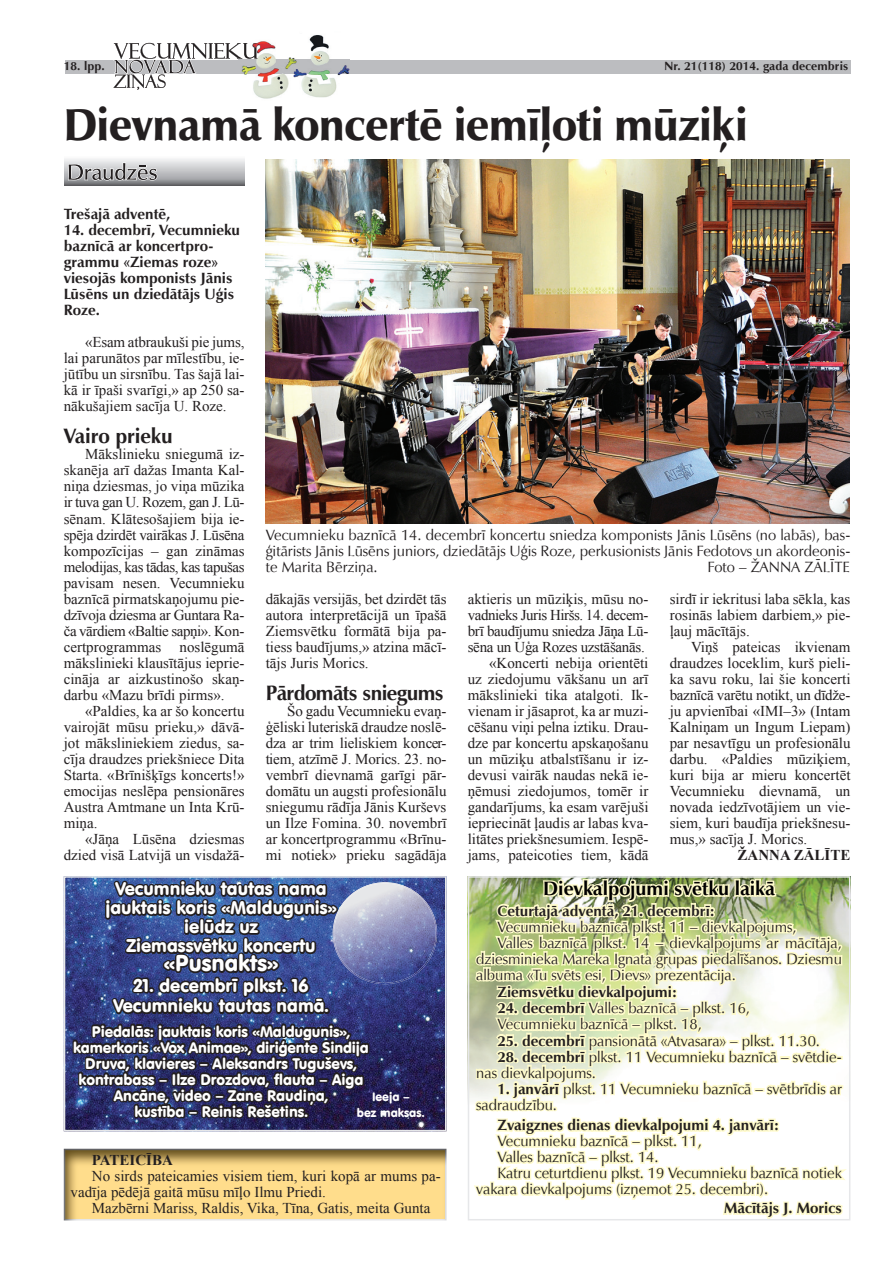
<style>
.page{position:relative;width:893px;height:1263px;background:#fff}
.page>*{position:absolute;margin:0;border:0;box-sizing:border-box;transform-origin:0 0}
.t1{font:900 45px "Zapf Humanist 601 TL";letter-spacing:-.015em;color:#231f20}
.t2{font:22.5px "VAG Rounded TL";color:#fff}
.t3{font:700 21px "Zapf Humanist 601 TL";letter-spacing:-.03em;color:#231f20}
.t4{font:700 21px "Zapf Humanist 601 TL";letter-spacing:-.005em;color:#231f20}
.t5{font:700 19.5px "Zapf Humanist 601 TL";color:#000}
.t6{font:18px/19px "VAG Rounded TL";color:#fff;text-align:center}
.t7{font:15px/16px "Times New Roman";color:#231f20;text-align:justify}
.t8{font:15px/16px "Zapf Humanist 601 TL";color:#231f20}
.t9{font:700 15px/16px "Zapf Humanist 601 TL";color:#231f20}
.t10{font:15px/16px "VAG Rounded TL";color:#fff;text-align:center}
.t11{font:700 15px "Times New Roman";color:#231f20}
.t12{font:700 12px "Zapf Humanist 601 TL";letter-spacing:.01em;color:#231f20}
.t13{font:12px/16px "VAG Rounded TL";color:#fff;text-align:center}
.s1{font-weight:700}
</style>
<div class="page">
<img style="left:64px;top:1149px;width:382px;height:71px">
<div style="left:65px;top:60px;width:785px;height:13px;background:#bcbdc0"></div>
<svg style="left:113px;top:43px;width:126px;height:47px"></svg>
<img style="left:239px;top:35px;width:111px;height:64px">
<img style="left:239px;top:60px;width:111px;height:13px">
<img style="left:239px;top:43px;width:19px;height:16px">
<svg style="left:471px;top:877px;width:380px;height:344px"></svg>
<img style="left:67px;top:879px;width:376px;height:249px">
<img style="left:371px;top:882px;width:66px;height:102px">
<svg style="left:71px;top:879px;width:300px;height:242px;background:#31385e"></svg>
<img style="left:266px;top:160px;width:584px;height:363px">
<hr style="left:65px;top:185px;width:180px;height:1px;background:#616164">
<hr style="left:65px;top:184px;width:180px;height:1px;background:#6c6d70">
<hr style="left:65px;top:183px;width:180px;height:1px;background:#787a7d">
<hr style="left:65px;top:182px;width:180px;height:1px;background:#848689">
<hr style="left:65px;top:181px;width:180px;height:1px;background:#8f9194">
<hr style="left:65px;top:180px;width:180px;height:1px;background:#9b9da0">
<hr style="left:65px;top:179px;width:180px;height:1px;background:#a8a9ad">
<hr style="left:65px;top:178px;width:180px;height:1px;background:#aaabaf">
<hr style="left:65px;top:177px;width:180px;height:1px;background:#aeafb3">
<hr style="left:65px;top:176px;width:180px;height:1px;background:#b2b3b7">
<hr style="left:65px;top:175px;width:180px;height:1px;background:#b6b7bb">
<hr style="left:65px;top:174px;width:180px;height:1px;background:#babbbe">
<hr style="left:65px;top:173px;width:180px;height:1px;background:#bcbdc0">
<hr style="left:65px;top:172px;width:180px;height:1px;background:#c1c2c4">
<hr style="left:65px;top:171px;width:180px;height:1px;background:#c5c6c8">
<hr style="left:65px;top:170px;width:180px;height:1px;background:#c9cacc">
<hr style="left:65px;top:169px;width:180px;height:1px;background:#cbccce">
<hr style="left:65px;top:168px;width:180px;height:1px;background:#cfd0d2">
<hr style="left:65px;top:167px;width:180px;height:1px;background:#d4d5d7">
<hr style="left:65px;top:166px;width:180px;height:1px;background:#d8d9db">
<hr style="left:65px;top:165px;width:180px;height:1px;background:#d9dadc">
<hr style="left:65px;top:164px;width:180px;height:1px;background:#dddee0">
<hr style="left:65px;top:163px;width:180px;height:1px;background:#e1e2e4">
<hr style="left:65px;top:162px;width:180px;height:1px;background:#e6e7e9">
<hr style="left:65px;top:161px;width:180px;height:1px;background:#ececee">
<hr style="left:65px;top:160px;width:180px;height:1px;background:#eeeeef">
<hr style="left:65px;top:159px;width:180px;height:1px;background:#f2f3f4">
<hr style="left:65px;top:158px;width:180px;height:1px;background:#f7f7f8">
<svg style="left:68px;top:162px;width:90px;height:19px"></svg>
<div style="left:468px;top:876px;width:382px;height:344px;border:2px solid #e6e7e9"></div>
<div style="left:64px;top:876px;width:382px;height:255px;border:2px solid #e6e7e9"></div>
<p class="t12" style="left:64px;top:58px;width:43px">18. lpp.</p>
<p class="t12" style="left:664px;top:58px;width:185px">Nr. 21(118) 2014. gada decembris</p>
<h1 class="t1" style="left:64px;top:97px;width:686px">Dievnamā koncertē iemīļoti mūziķi</h1>
<p class="t9" style="left:64px;top:205px;width:108px">Trešajā adventē,</p>
<p class="t9" style="left:64px;top:222px;width:178px">14. decembrī, Vecumnieku baznīcā ar koncertpro&shy;grammu «Ziemas roze» viesojās komponists Jānis<br>Lūsēns un dziedātājs Uģis<br>Roze.</p>
<p class="t7" style="left:64px;top:334px;width:182px;text-indent:21px">«Esam atbraukuši pie jums, lai parunātos par mīlestību, ie&shy;jūtību un sirsnību. Tas šajā lai&shy;kā ir īpaši svarīgi,» ap 250 sa&shy;nākušajiem sacīja U. Roze.</p>
<h3 class="t4" style="left:64px;top:423px;width:111px">Vairo prieku</h3>
<p class="t7" style="left:64px;top:446px;width:182px;text-indent:21px">Mākslinieku sniegumā iz&shy;skanēja arī dažas Imanta Kal&shy;niņa dziesmas, jo viņa mūzika ir tuva gan U. Rozem, gan J. Lū&shy;sēnam. Klātesošajiem bija ie&shy;spēja dzirdēt vairākas J. Lūsēna kompozīcijas – gan zināmas melodijas, kas tādas, kas tapušas pavisam nesen. Vecumnieku baznīcā pirmatskaņojumu pie&shy;dzīvoja dziesma ar Guntara Ra&shy;ča vārdiem «Baltie sapņi». Kon&shy;certprogrammas noslēgumā mākslinieki klausītājus ieprie&shy;cināja ar aizkustinošo skaņ&shy;darbu «Mazu brīdi pirms».</p>
<p class="t7" style="left:64px;top:703px;width:182px;text-indent:21px">«Paldies, ka ar šo koncertu vairojāt mūsu prieku,» dāvā&shy;jot māksliniekiem ziedus, sa&shy;cīja draudzes priekšniece Dita Starta. «Brīnišķīgs koncerts!» emocijas neslēpa pensionāres Austra Amtmane un Inta Krū&shy;miņa.</p>
<p class="t7" style="left:64px;top:831px;width:182px;text-align:right">«Jāņa Lūsēna dziesmas dzied visā Latvijā un visdažā-</p>
<p class="t8" style="left:266px;top:526px;width:586px;text-align:justify">Vecumnieku baznīcā 14. decembrī koncertu sniedza komponists Jānis Lūsēns (no labās), bas&shy;ģitārists Jānis Lūsēns juniors, dziedātājs Uģis Roze, perkusionists Jānis Fedotovs un akordeonis&shy;te Marita Bērziņa.</p>
<p class="t8" style="left:707px;top:558px;width:144px">Foto – ŽANNA ZĀLĪTE</p>
<p class="t7" style="left:266px;top:590px;width:182px">dākajās versijās, bet dzirdēt tās autora interpretācijā un īpašā Ziemsvētku formātā bija pa&shy;tiess baudījums,» atzina mācī&shy;tājs Juris Morics.</p>
<h3 class="t3" style="left:266px;top:679px;width:180px">Pārdomāts sniegums</h3>
<p class="t7" style="left:266px;top:703px;width:182px;text-indent:21px">Šo gadu Vecumnieku evaņ&shy;ģēliski luteriskā draudze noslē&shy;dza ar trim lieliskiem koncer&shy;tiem, atzīmē J. Morics. 23. no&shy;vembrī dievnamā garīgi pār&shy;domātu un augsti profesionālu sniegumu rādīja Jānis Kurševs un Ilze Fomina. 30. novembrī ar koncertprogrammu «Brīnu&shy;mi notiek» prieku sagādāja</p>
<p class="t7" style="left:468px;top:590px;width:182px;text-align:right">aktieris un mūziķis, mūsu no&shy;vadnieks Juris Hiršs. 14. decem&shy;brī baudījumu sniedza Jāņa Lū&shy;sēna un Uģa Rozes uzstāšanās. «Koncerti nebija orientēti<br>uz ziedojumu vākšanu un arī mākslinieki tika atalgoti. Ik&shy;vienam ir jāsaprot, ka ar muzi&shy;cēšanu viņi pelna iztiku. Drau&shy;dze par koncertu apskaņošanu un mūziķu atbalstīšanu ir iz&shy;devusi vairāk naudas nekā ie&shy;ņēmusi ziedojumos, tomēr ir gandarījums, ka esam varējuši iepriecināt ļaudis ar labas kva&shy;litātes priekšnesumiem. Iespē&shy;jams, pateicoties tiem, kādā</p>
<p class="t7" style="left:670px;top:590px;width:182px">sirdī ir iekritusi laba sēkla, kas rosinās labiem darbiem,» pie&shy;ļauj mācītājs.</p>
<p class="t7" style="left:670px;top:639px;width:182px;text-indent:21px">Viņš pateicas ikvienam draudzes loceklim, kurš pieli&shy;ka savu roku, lai šie koncerti baznīcā varētu notikt, un dīdže&shy;ju apvienībai «IMI–3» (Intam Kalniņam un Ingum Liepam) par nesavtīgu un profesionālu darbu. «Paldies mūziķiem, kuri bija ar mieru koncertēt Vecumnieku dievnamā, un novada iedzīvotājiem un vie&shy;siem, kuri baudīja priekšnesu&shy;mus,» sacīja J. Morics.</p>
<p class="t11" style="left:737px;top:845px;width:114px">ŽANNA ZĀLĪTE</p>
<p class="t6" style="left:105px;top:879px;width:233px">Vecumnieku tautas nama jauktais koris «Maldugunis» ielūdz uz<br>Ziemassvētku koncertu</p>
<h2 class="t2" style="left:164px;top:949px;width:116px">«Pusnakts»</h2>
<p class="t6" style="left:113px;top:975px;width:217px;line-height:20.5px">21. decembrī plkst. 16<br>Vecumnieku tautas namā.</p>
<p class="t10" style="left:73px;top:1023px;width:297px">Piedalās: jauktais koris «Maldugunis», kamerkoris «Vox Animae», diriģente Sindija Druva, klavieres – Aleksandrs Tuguševs, kontrabass – Ilze Drozdova, flauta – Aiga Ancāne, video – Zane Raudiņa,<br>kustība – Reinis Rešetins.</p>
<p class="t13" style="left:357px;top:1088px;width:69px">Ieeja –<br>bez maksas.</p>
<p class="t11" style="left:92px;top:1149px;width:83px">PATEICĪBA</p>
<p class="t7" style="left:71px;top:1167px;width:372px;text-indent:21px">No sirds pateicamies visiem tiem, kuri kopā ar mums pa&shy;vadīja pēdējā gaitā mūsu mīļo Ilmu Priedi.</p>
<p class="t7" style="left:92px;top:1199px;width:340px">Mazbērni Mariss, Raldis, Vika, Tīna, Gatis, meita Gunta</p>
<h3 class="t5" style="left:543px;top:876px;width:233px">Dievkalpojumi svētku laikā</h3>
<p class="t9" style="left:497px;top:902px;width:219px">Ceturtajā adventā, 21. decembrī:</p>
<p class="t8" style="left:497px;top:918px;width:301px">Vecumnieku baznīcā plkst. 11 – dievkalpojums,</p>
<p class="t8" style="left:497px;top:934px;width:346px">Valles baznīcā plkst. 14 – dievkalpojums ar mācītāja,</p>
<p class="t8" style="left:476px;top:950px;width:367px">dziesminieka Mareka Ignata grupas piedalīšanos. Dziesmu</p>
<p class="t8" style="left:476px;top:966px;width:261px">albuma «Tu svēts esi, Dievs» prezentācija.</p>
<p class="t9" style="left:497px;top:984px;width:181px">Ziemsvētku dievkalpojumi:</p>
<p class="t8" style="left:497px;top:1000px;width:254px"><span class="s1">24. decembrī</span> Valles baznīcā – plkst. 16,<br>Vecumnieku baznīcā – plkst. 18,</p>
<p class="t8" style="left:497px;top:1032px;width:324px"><span class="s1">25. decembrī</span> pansionātā «Atvasara» – plkst. 11.30.</p>
<p class="t8" style="left:476px;top:1048px;width:367px;text-indent:21px"><span class="s1">28. decembrī</span> plkst. 11 Vecumnieku baznīcā – svētdie&shy;nas dievkalpojums.</p>
<p class="t8" style="left:476px;top:1080px;width:367px;text-indent:21px"><span class="s1">1. janvārī</span> plkst. 11 Vecumnieku baznīcā – svētbrīdis ar sadraudzību.</p>
<p class="t9" style="left:497px;top:1117px;width:283px">Zvaigznes dienas dievkalpojumi 4. janvārī:</p>
<p class="t8" style="left:497px;top:1133px;width:206px">Vecumnieku baznīcā – plkst. 11,</p>
<p class="t8" style="left:497px;top:1149px;width:163px">Valles baznīcā – plkst. 14.</p>
<p class="t8" style="left:497px;top:1165px;width:346px">Katru ceturtdienu plkst. 19 Vecumnieku baznīcā notiek</p>
<p class="t8" style="left:476px;top:1181px;width:293px">vakara dievkalpojums (izņemot 25. decembri).</p>
<p class="t9" style="left:724px;top:1200px;width:119px">Mācītājs J. Morics</p>
</div>
